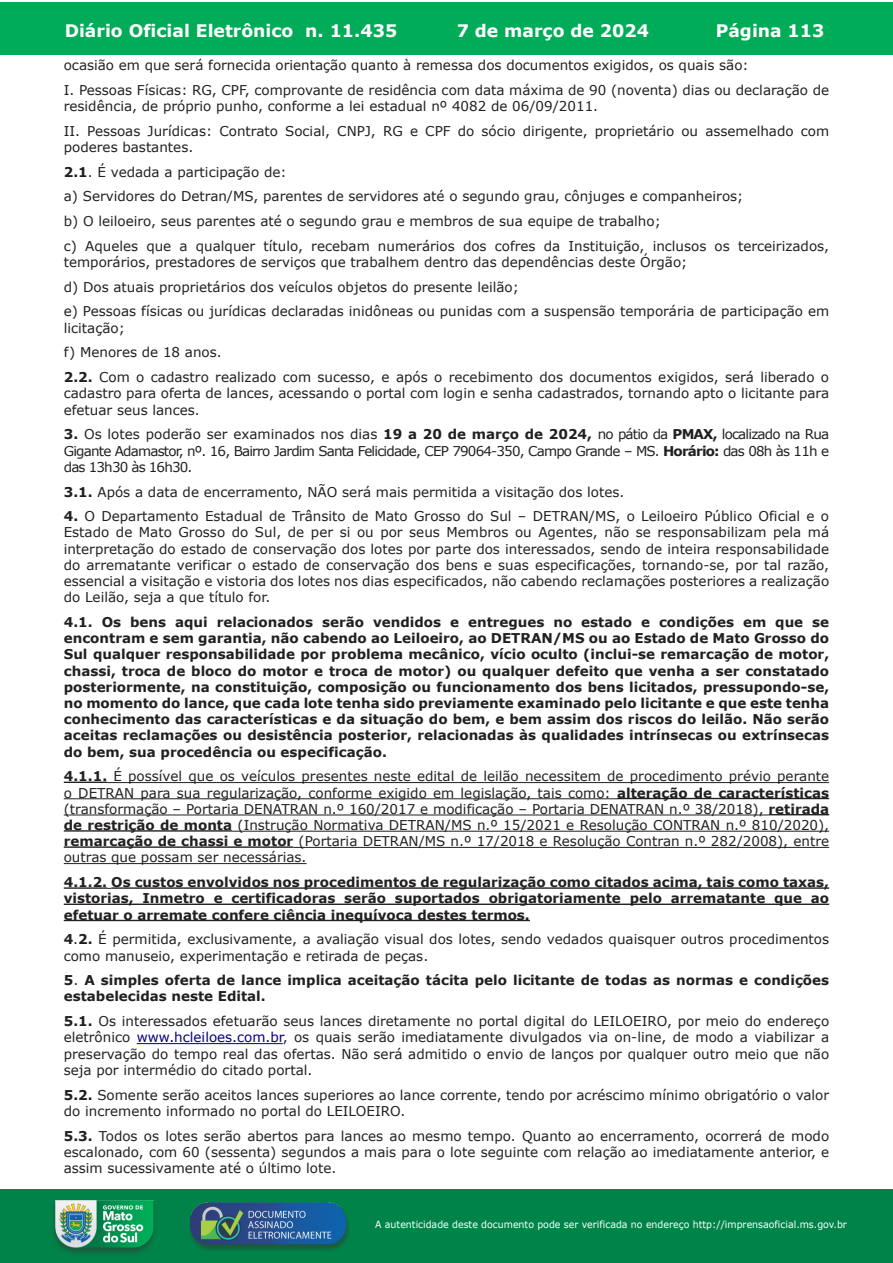
<style>
.page{position:relative;width:893px;height:1263px;background:#fff}
.page>*{position:absolute;margin:0;border:0;box-sizing:border-box;transform-origin:0 0}
.t1{font:700 17.25px "Verdana";color:#fff}
.t2{font:13.5px/16.2px "Verdana";color:#231f20}
.t3{font:700 13.5px/16.2px "Verdana";color:#231f20;text-align:justify}
.t4{font:9.9px "Verdana";color:#fff;scale:.95 1}
.s1{font-weight:700}
.s2{font-weight:400}
.s3{color:#05007f}
</style>
<div class="page">
<div style="left:0;top:2px;width:893px;height:53px;background:#00ac57"></div>
<div style="left:1px;top:1189px;width:892px;height:74px;background:#008349"></div>
<img style="left:49px;top:1198px;width:111px;height:61px">
<img style="left:185px;top:1201px;width:168px;height:54px">
<hr style="left:64px;top:782px;width:43px;height:1px;background:#231f20">
<hr style="left:107px;top:782px;width:722px;height:1px;background:#231f20">
<hr style="left:64px;top:798px;width:553px;height:1px;background:#231f20">
<hr style="left:617px;top:798px;width:212px;height:1px;background:#231f20">
<hr style="left:64px;top:814px;width:705px;height:1px;background:#231f20">
<hr style="left:769px;top:814px;width:60px;height:1px;background:#231f20">
<hr style="left:64px;top:830px;width:168px;height:2px;background:#231f20">
<hr style="left:232px;top:831px;width:597px;height:1px;background:#231f20">
<hr style="left:64px;top:846px;width:229px;height:2px;background:#231f20">
<hr style="left:293px;top:847px;width:536px;height:1px;background:#231f20">
<hr style="left:64px;top:863px;width:243px;height:1px;background:#231f20">
<hr style="left:64px;top:887px;width:43px;height:2px;background:#231f20">
<hr style="left:111px;top:887px;width:718px;height:2px;background:#231f20">
<hr style="left:64px;top:903px;width:765px;height:2px;background:#231f20">
<hr style="left:64px;top:920px;width:466px;height:1px;background:#231f20">
<hr style="left:137px;top:1043px;width:146px;height:1px;background:#05007f">
<p class="t1" style="left:65px;top:18px;width:334px">Diário Oficial Eletrônico n. 11.435</p>
<p class="t1" style="left:457px;top:18px;width:194px">7 de março de 2024</p>
<p class="t1" style="left:716px;top:18px;width:110px">Página 113</p>
<p class="t2" style="left:64px;top:52px;width:767px;line-height:24.8px">ocasião em que será fornecida orientação quanto à remessa dos documentos exigidos, os quais são:<br>I. Pessoas Físicas: RG, CPF, comprovante de residência com data máxima de 90 (noventa) dias ou declaração de</p>
<p class="t2" style="left:64px;top:93px;width:767px;line-height:24.8px">residência, de próprio punho, conforme a lei estadual nº 4082 de 06/09/2011.<br>II. Pessoas Jurídicas: Contrato Social, CNPJ, RG e CPF do sócio dirigente, proprietário ou assemelhado com</p>
<p class="t2" style="left:64px;top:134px;width:767px;line-height:24.8px">poderes bastantes.<br><span class="s1">2.1</span>. É vedada a participação de:<br>a) Servidores do Detran/MS, parentes de servidores até o segundo grau, cônjuges e companheiros;<br>b) O leiloeiro, seus parentes até o segundo grau e membros de sua equipe de trabalho;<br>c) Aqueles que a qualquer título, recebam numerários dos cofres da Instituição, inclusos os terceirizados,</p>
<p class="t2" style="left:64px;top:249px;width:767px;line-height:24.8px">temporários, prestadores de serviços que trabalhem dentro das dependências deste Órgão;<br>d) Dos atuais proprietários dos veículos objetos do presente leilão;<br>e) Pessoas físicas ou jurídicas declaradas inidôneas ou punidas com a suspensão temporária de participação em</p>
<p class="t2" style="left:64px;top:315px;width:767px;line-height:24.8px">licitação;<br>f) Menores de 18 anos.<br><span class="s1">2.2.</span> Com o cadastro realizado com sucesso, e após o recebimento dos documentos exigidos, será liberado o</p>
<p class="t2" style="left:64px;top:385px;width:767px">cadastro para oferta de lances, acessando o portal com login e senha cadastrados, tornando apto o licitante para efetuar seus lances.</p>
<p class="t2" style="left:64px;top:426px;width:767px;text-align:justify"><span class="s1">3.</span> Os lotes poderão ser examinados nos dias <span class="s1">19 a 20 de março de 2024,</span> no pátio da <span class="s1">PMAX,</span> localizado na Rua Gigante Adamastor, nº. 16, Bairro Jardim Santa Felicidade, CEP 79064-350, Campo Grande – MS. <span class="s1">Horário:</span> das 08h às 11h e das 13h30 às 16h30.</p>
<p class="t2" style="left:64px;top:483px;width:562px"><span class="s1">3.1.</span> Após a data de encerramento, NÃO será mais permitida a visitação dos lotes.</p>
<p class="t2" style="left:64px;top:508px;width:767px;text-align:justify"><span class="s1">4.</span> O Departamento Estadual de Trânsito de Mato Grosso do Sul – DETRAN/MS, o Leiloeiro Público Oficial e o Estado de Mato Grosso do Sul, de per si ou por seus Membros ou Agentes, não se responsabilizam pela má interpretação do estado de conservação dos lotes por parte dos interessados, sendo de inteira responsabilidade do arrematante verificar o estado de conservação dos bens e suas especificações, tornando-se, por tal razão, essencial a visitação e vistoria dos lotes nos dias especificados, não cabendo reclamações posteriores a realização do Leilão, seja a que título for.</p>
<p class="t3" style="left:64px;top:614px;width:767px">4.1. Os bens aqui relacionados serão vendidos e entregues no estado e condições em que se encontram e sem garantia, não cabendo ao Leiloeiro, ao DETRAN/MS ou ao Estado de Mato Grosso do Sul qualquer responsabilidade por problema mecânico, vício oculto (inclui-se remarcação de motor, chassi, troca de bloco do motor e troca de motor) ou qualquer defeito que venha a ser constatado posteriormente, na constituição, composição ou funcionamento dos bens licitados, pressupondo-se, no momento do lance, que cada lote tenha sido previamente examinado pelo licitante e que este tenha conhecimento das características e da situação do bem, e bem assim dos riscos do leilão. Não serão aceitas reclamações ou desistência posterior, relacionadas às qualidades intrínsecas ou extrínsecas do bem, sua procedência ou especificação.</p>
<p class="t2" style="left:64px;top:768px;width:767px;text-align:justify"><span class="s1">4.1.1.</span> É possível que os veículos presentes neste edital de leilão necessitem de procedimento prévio perante o DETRAN para sua regularização, conforme exigido em legislação, tais como: <span class="s1">alteração de características </span>(transformação – Portaria DENATRAN n.º 160/2017 e modificação – Portaria DENATRAN n.º 38/2018), <span class="s1">retirada de restrição de monta</span> (Instrução Normativa DETRAN/MS n.º 15/2021 e Resolução CONTRAN n.º 810/2020), <span class="s1">remarcação de chassi e motor</span> (Portaria DETRAN/MS n.º 17/2018 e Resolução Contran n.º 282/2008), entre outras que possam ser necessárias.</p>
<p class="t3" style="left:64px;top:874px;width:767px">4.1.2. Os custos envolvidos nos procedimentos de regularização como citados acima, tais como taxas, vistorias, Inmetro e certificadoras serão suportados obrigatoriamente pelo arrematante que ao efetuar o arremate confere ciência inequívoca destes termos.</p>
<p class="t2" style="left:64px;top:931px;width:767px"><span class="s1">4</span>.<span class="s1">2.</span> É permitida, exclusivamente, a avaliação visual dos lotes, sendo vedados quaisquer outros procedimentos como manuseio, experimentação e retirada de peças.</p>
<p class="t3" style="left:64px;top:972px;width:767px">5<span class="s2">.</span> A simples oferta de lance implica aceitação tácita pelo licitante de todas as normas e condições estabelecidas neste Edital.</p>
<p class="t2" style="left:64px;top:1013px;width:767px;text-align:justify"><span class="s1">5.1.</span> Os interessados efetuarão seus lances diretamente no portal digital do LEILOEIRO, por meio do endereço eletrônico <span class="s3">www.hcleiloes.com.br</span>, os quais serão imediatamente divulgados via on-line, de modo a viabilizar a preservação do tempo real das ofertas. Não será admitido o envio de lanços por qualquer outro meio que não seja por intermédio do citado portal.</p>
<p class="t2" style="left:64px;top:1086px;width:767px"><span class="s1">5.2.</span> Somente serão aceitos lances superiores ao lance corrente, tendo por acréscimo mínimo obrigatório o valor do incremento informado no portal do LEILOEIRO.</p>
<p class="t2" style="left:64px;top:1127px;width:767px;text-align:justify"><span class="s1">5.3.</span> Todos os lotes serão abertos para lances ao mesmo tempo. Quanto ao encerramento, ocorrerá de modo escalonado, com 60 (sessenta) segundos a mais para o lote seguinte com relação ao imediatamente anterior, e assim sucessivamente até o último lote.</p>
<p class="t4" style="left:375px;top:1218px;width:498px">A autenticidade deste documento pode ser verificada no endereço http://imprensaoficial.ms.gov.br</p>
</div>
